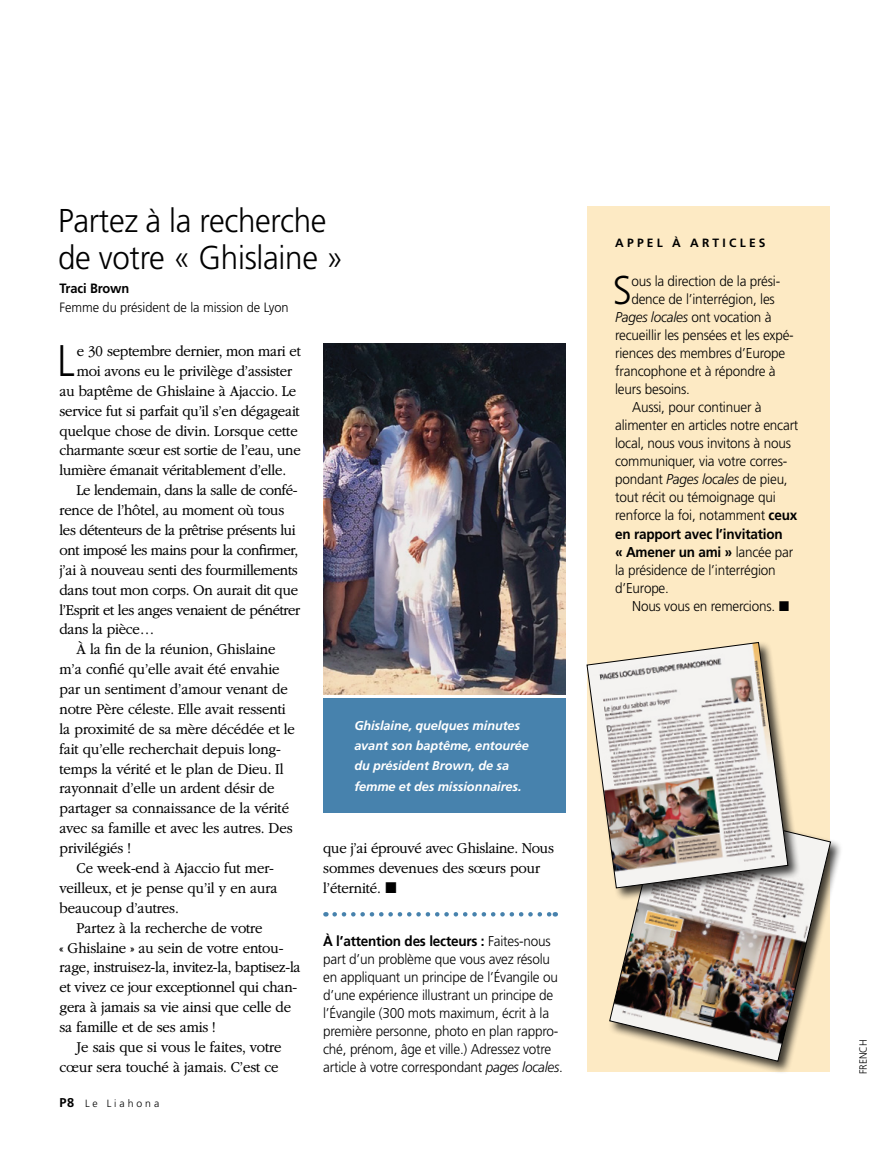
<style>
.page{position:relative;width:893px;height:1161px;background:#fff}
.page>*{position:absolute;margin:0;border:0;box-sizing:border-box;transform-origin:0 0}
.ARTCL_para_first_NEW{font:300 44.25px "Frutigerlds Lat";color:#000;scale:.88 1}
.QUOTE_para_first_NEW{font:300 40.05px "Frutigerlds Lat";color:#000;scale:.95 1}
.FIGimg_title{font:300 33px/37.5px "Frutigerlds Lat";letter-spacing:-.01em;color:#000;scale:.95 1}
.ARTCL_para_NEWS{font:300 15.75px/20px "Garamondlds Lat Plus";letter-spacing:-.01em;color:#000;scale:.95 1}
.ARTCL_para_NEWS-2{font:300 15.75px/20px "Garamondlds Lat Plus";letter-spacing:-.03em;color:#000;scale:.95 1}
.ARTCL_para_first_NEW-2{font:300 15.75px "Garamondlds Lat Plus";letter-spacing:-.02em;color:#000;scale:.95 1}
.Quote_para_NEWS{font:300 14.25px/18px "Frutigerlds Lat";letter-spacing:-.015em;color:#000;scale:.95 1}
.QUOTE_para_first_NEW-2{font:300 14.25px "Frutigerlds Lat";letter-spacing:-.015em;color:#000;scale:.95 1}
.QUOTE_para_first_NEW-3{font:italic 300 14.25px "Frutigerlds Lat";letter-spacing:-.015em;color:#000;scale:.95 1}
.ARTCL-BY_para{font:300 13.5px "Frutigerlds Lat";letter-spacing:-.005em;color:#000;scale:.95 1}
.ARTCL-BY_para_first{font:700 13.5px "Frutigerlds Lat";letter-spacing:-.005em;color:#000;scale:.95 1}
.FIGimg_CAP_para_NEWS{font:italic 700 12.75px/20.2px "Frutigerlds Lat";letter-spacing:-.01em;color:#fff}
.ARTCL_seriesTitle{font:700 12px "Frutigerlds Lat";letter-spacing:.27em;color:#000}
.FIGimg-CRDT_para_FL{font:300 10.5px "Frutigerlds Lat";letter-spacing:.28em;color:#000}
.FIGimg-CRDT_para_FL-2{font:300 10.5px "Frutigerlds Lat";letter-spacing:.28em;color:#000;scale:.95 1}
.s1{font-style:normal}
.s2{font-style:italic}
.s3{font-weight:700}
.s4{font-weight:700;font-size:12.75px}
</style>
<div class="page">
<img style="left:323px;top:344px;width:243px;height:350px">
<div style="left:587px;top:207px;width:242px;height:865px;background:#fdeac4"></div>
<div style="left:323px;top:698px;width:243px;height:115px;background:#4782ad"></div>
<svg style="left:335px;top:912px;width:221px;height:4px"></svg>
<div style="left:608px;top:800px;width:235px;height:274px;background:#000;opacity:.75"></div>
<img style="left:609px;top:801px;width:222px;height:260px">
<div style="left:585px;top:641px;width:216px;height:260px;background:#000;opacity:.75"></div>
<img style="left:587px;top:642px;width:201px;height:246px">
<p class="FIGimg_title" style="left:58px;top:201px;width:302px">Partez à la recherche de votre « Ghislaine »</p>
<p class="ARTCL-BY_para_first" style="left:60px;top:277px;width:75px">Traci Brown</p>
<p class="ARTCL-BY_para" style="left:60px;top:297px;width:243px">Femme du président de la mission de Lyon</p>
<p class="ARTCL_para_first_NEW" style="left:58px;top:328px;width:21px">L</p>
<p class="ARTCL_para_first_NEW-2" style="left:77px;top:340px;width:237px">e 30 septembre dernier, mon mari et</p>
<p class="ARTCL_seriesTitle" style="left:615px;top:234px;width:152px">APPEL À ARTICLES</p>
<p class="QUOTE_para_first_NEW" style="left:613px;top:261px;width:22px">S</p>
<p class="QUOTE_para_first_NEW-2" style="left:631px;top:271px;width:158px">ous la direction de la prési-</p>
<p class="QUOTE_para_first_NEW-2" style="left:631px;top:289px;width:152px">dence de l’interrégion, les</p>
<p class="QUOTE_para_first_NEW-3" style="left:615px;top:307px;width:166px">Pages locales <span class="s1">ont vocation à</span></p>
<p class="QUOTE_para_first_NEW-2" style="left:615px;top:325px;width:190px">recueillir les pensées et les expé-</p>
<p class="QUOTE_para_first_NEW-2" style="left:615px;top:343px;width:180px">riences des membres d’Europe</p>
<p class="QUOTE_para_first_NEW-2" style="left:615px;top:361px;width:170px">francophone et à répondre à</p>
<p class="QUOTE_para_first_NEW-2" style="left:615px;top:379px;width:80px">leurs besoins.</p>
<p class="Quote_para_NEWS" style="left:615px;top:398px;width:194px;text-indent:17px">Aussi, pour continuer à alimenter en articles notre encart local, nous vous invitons à nous communiquer, via votre corres&shy;pondant <span class="s2">Pages locales</span> de pieu, tout récit ou témoignage qui renforce la foi, notamment <span class="s3">ceux en rapport avec l’invitation<br>« Amener un ami »</span> lancée par la présidence de l’interrégion d’Europe.</p>
<p class="Quote_para_NEWS" style="left:632px;top:596px;width:167px">Nous vous en remercions. ◼</p>
<p class="ARTCL_para_first_NEW-2" style="left:77px;top:359px;width:228px">moi avons eu le privilège d’assister</p>
<p class="ARTCL_para_first_NEW-2" style="left:60px;top:379px;width:251px">au baptême de Ghislaine à Ajaccio. Le</p>
<p class="ARTCL_para_first_NEW-2" style="left:60px;top:399px;width:254px">service fut si parfait qu’il s’en dégageait</p>
<p class="ARTCL_para_first_NEW-2" style="left:60px;top:419px;width:252px">quelque chose de divin. Lorsque cette</p>
<p class="ARTCL_para_first_NEW-2" style="left:60px;top:439px;width:255px">charmante sœur est sortie de l’eau, une</p>
<p class="ARTCL_para_first_NEW-2" style="left:60px;top:459px;width:240px">lumière émanait véritablement d’elle.</p>
<p class="ARTCL_para_NEWS-2" style="left:60px;top:480px;width:255px;text-indent:17px">Le lendemain, dans la salle de confé&shy;rence de l’hôtel, au moment où tous les détenteurs de la prêtrise présents lui ont imposé les mains pour la confirmer, j’ai à nouveau senti des fourmillements dans tout mon corps. On aurait dit que l’Esprit et les anges venaient de pénétrer dans la pièce…</p>
<p class="ARTCL_para_NEWS" style="left:60px;top:639px;width:249px;text-indent:17px">À la fin de la réunion, Ghislaine m’a confié qu’elle avait été envahie par un sentiment d’amour venant de notre Père céleste. Elle avait ressenti la proximité de sa mère décédée et le fait qu’elle recherchait depuis long&shy;temps la vérité et le plan de Dieu. Il rayonnait d’elle un ardent désir de partager sa connaissance de la vérité avec sa famille et avec les autres. Des privilégiés !</p>
<p class="ARTCL_para_NEWS" style="left:60px;top:858px;width:231px;text-indent:17px">Ce week-end à Ajaccio fut mer&shy;veilleux, et je pense qu’il y en aura beaucoup d’autres.</p>
<p class="ARTCL_para_NEWS" style="left:60px;top:917px;width:255px;text-indent:17px">Partez à la recherche de votre<br>« Ghislaine » au sein de votre entou&shy;rage, instruisez-la, invitez-la, baptisez-la et vivez ce jour exceptionnel qui chan&shy;gera à jamais sa vie ainsi que celle de sa famille et de ses amis !</p>
<p class="ARTCL_para_NEWS" style="left:60px;top:1037px;width:235px;text-align:right">Je sais que si vous le faites, votre cœur sera touché à jamais. C’est ce</p>
<p class="FIGimg-CRDT_para_FL-2" style="left:855px;top:1074px;width:38px;rotate:-90deg">FRENCH</p>
<p class="FIGimg_CAP_para_NEWS" style="left:354px;top:715px;width:176px">Ghislaine, quelques minutes avant son baptême, entourée du président Brown, de sa femme et des missionnaires.</p>
<p class="ARTCL_para_NEWS" style="left:323px;top:838px;width:244px">que j’ai éprouvé avec Ghislaine. Nous sommes devenues des sœurs pour l’éternité. ◼</p>
<p class="Quote_para_NEWS" style="left:323px;top:932px;width:254px"><span class="s3">À l’attention des lecteurs :</span> Faites-nous part d’un problème que vous avez résolu en appliquant un principe de l’Évangile ou d’une expérience illustrant un principe de l’Évangile (300 mots maximum, écrit à la première personne, photo en plan rappro&shy;ché, prénom, âge et ville.) Adressez votre article à votre correspondant <span class="s2">pages locales</span>.</p>
<p class="FIGimg-CRDT_para_FL" style="left:60px;top:1095px;width:101px"><span class="s4">P8</span> Le Liahona</p>
</div>
